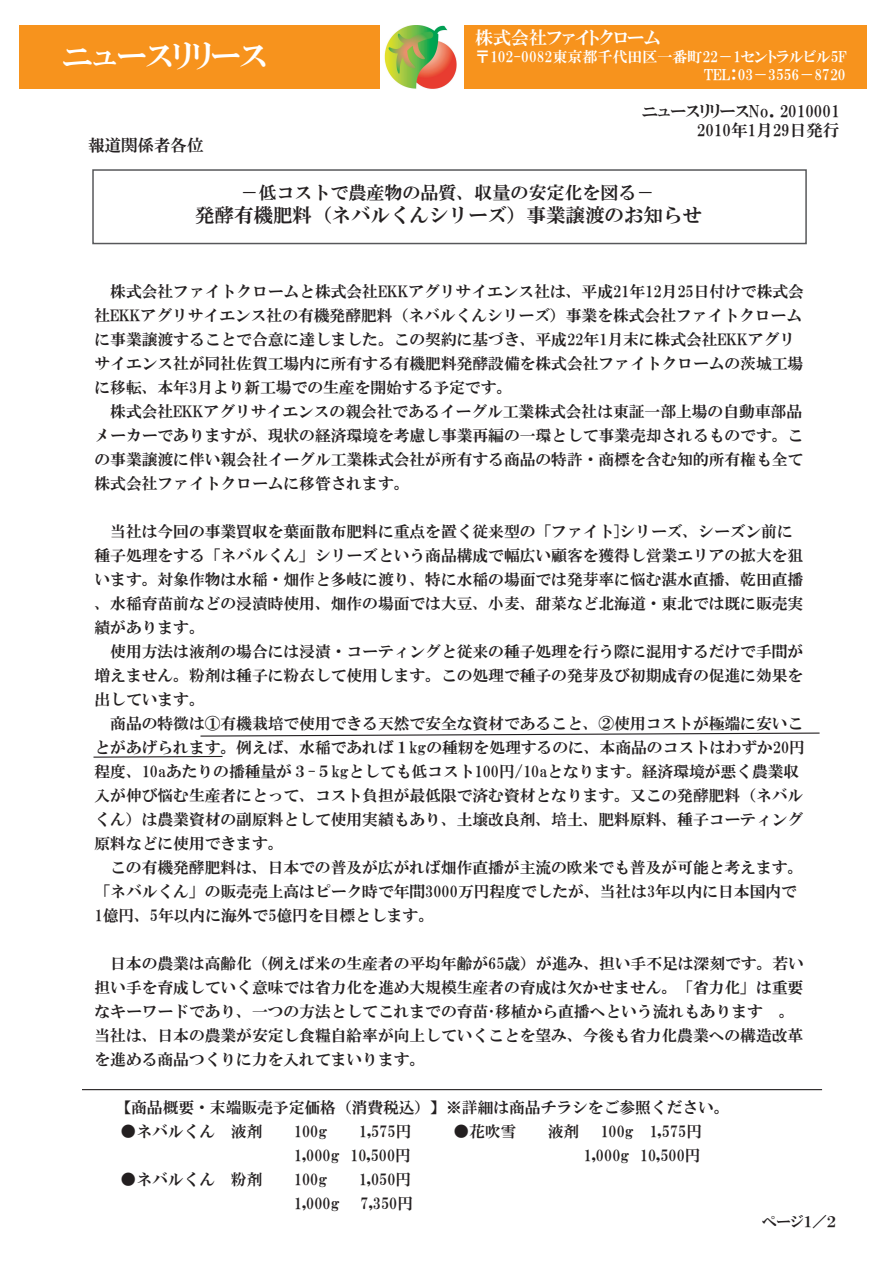
<style>
.page{position:relative;width:893px;height:1263px;background:#fff}
.page>*{position:absolute;margin:0;border:0;box-sizing:border-box;transform-origin:0 0}
.t1{font:31.5px "HGP Mincho E";color:#fff}
.t2{font:19.5px "HGS Mincho E";color:#231f20}
.t3{font:18px "HGS Mincho E";color:#231f20}
.t4{font:18px "HGP Mincho E";color:#fff}
.t5{font:16.5px/19.5px "HGP Mincho E";color:#231f20;text-align:right}
.t6{font:16.5px "HGS Mincho E";color:#231f20}
.t7{font:15.75px/24px "HGS Mincho E";color:#231f20}
.t8{font:15px "HGP Mincho E";color:#fff}
.t9{font:15px "HGP Mincho E";color:#231f20}
</style>
<div class="page">
<div style="left:20px;top:25px;width:847px;height:64px;background:#f7931d"></div>
<img style="left:380px;top:26px;width:83px;height:63px">
<div style="left:92px;top:169px;width:715px;height:75px;border:2px solid #57585a"></div>
<hr style="left:82px;top:1089px;width:740px;height:1px;background:#231f20">
<svg style="left:200px;top:732px;width:620px;height:5px"></svg>
<svg style="left:93px;top:755px;width:130px;height:3px"></svg>
<h1 class="t1" style="left:63px;top:40px;width:206px">ニュースリリース</h1>
<p class="t6" style="left:88px;top:137px;width:117px">報道関係者各位</p>
<p class="t4" style="left:475px;top:29px;width:187px">株式会社ファイトクローム</p>
<p class="t8" style="left:475px;top:49px;width:373px">〒102-0082東京都千代田区一番町22－1セントラルビル5F</p>
<p class="t8" style="left:704px;top:67px;width:143px">TEL：03－3556－8720</p>
<p class="t5" style="left:642px;top:101px;width:199px">ニュースリリースNo．2010001<br>2010年1月29日発行</p>
<p class="t3" style="left:240px;top:183px;width:415px">－低コストで農産物の品質、収量の安定化を図る－</p>
<p class="t2" style="left:195px;top:205px;width:508px">発酵有機肥料（ネバルくんシリーズ）事業譲渡のお知らせ</p>
<p class="t7" style="left:94px;top:279px;width:711px;text-indent:16px">株式会社ファイトクロームと株式会社EKKアグリサイエンス社は、平成21年12月25日付けで株式会社EKKアグリサイエンス社の有機発酵肥料（ネバルくんシリーズ）事業を株式会社ファイトクロームに事業譲渡することで合意に達しました。この契約に基づき、平成22年1月末に株式会社EKKアグリサイエンス社が同社佐賀工場内に所有する有機肥料発酵設備を株式会社ファイトクロームの茨城工場に移転、本年3月より新工場での生産を開始する予定です。</p>
<p class="t7" style="left:94px;top:399px;width:710px;text-align:justify;text-indent:16px">株式会社EKKアグリサイエンスの親会社であるイーグル工業株式会社は東証一部上場の自動車部品メーカーでありますが、現状の経済環境を考慮し事業再編の一環として事業売却されるものです。この事業譲渡に伴い親会社イーグル工業株式会社が所有する商品の特許・商標を含む知的所有権も全て株式会社ファイトクロームに移管されます。</p>
<p class="t7" style="left:94px;top:519px;width:710px;text-indent:16px">当社は今回の事業買収を葉面散布肥料に重点を置く従来型の「ファイト]シリーズ、シーズン前に種子処理をする「ネバルくん」シリーズという商品構成で幅広い顧客を獲得し営業エリアの拡大を狙います。対象作物は水稲・畑作と多岐に渡り、特に水稲の場面では発芽率に悩む湛水直播、乾田直播、水稲育苗前などの浸漬時使用、畑作の場面では大豆、小麦、甜菜など北海道・東北では既に販売実績があります。</p>
<p class="t7" style="left:94px;top:639px;width:710px;text-align:justify;text-indent:16px">使用方法は液剤の場合には浸漬・コーティングと従来の種子処理を行う際に混用するだけで手間が増えません。粉剤は種子に粉衣して使用します。この処理で種子の発芽及び初期成育の促進に効果を出しています。</p>
<p class="t7" style="left:94px;top:711px;width:712px;text-indent:16px">商品の特徴は①有機栽培で使用できる天然で安全な資材であること、②使用コストが極端に安いことがあげられます。例えば、水稲であれば１kgの種籾を処理するのに、本商品のコストはわずか20円程度、10aあたりの播種量が３-５kgとしても低コスト100円/10aとなります。経済環境が悪く農業収入が伸び悩む生産者にとって、コスト負担が最低限で済む資材となります。又この発酵肥料（ネバルくん）は農業資材の副原料として使用実績もあり、土壌改良剤、培土、肥料原料、種子コーティング原料などに使用できます。</p>
<p class="t7" style="left:94px;top:855px;width:710px;text-indent:16px">この有機発酵肥料は、日本での普及が広がれば畑作直播が主流の欧米でも普及が可能と考えます。「ネバルくん」の販売売上高はピーク時で年間3000万円程度でしたが、当社は3年以内に日本国内で<br>1億円、5年以内に海外で5億円を目標とします。</p>
<p class="t7" style="left:94px;top:951px;width:711px;text-indent:16px">日本の農業は高齢化（例えば米の生産者の平均年齢が65歳）が進み、担い手不足は深刻です。若い担い手を育成していく意味では省力化を進め大規模生産者の育成は欠かせません。「省力化」は重要なキーワードであり、一つの方法としてこれまでの育苗･移植から直播へという流れもあります 。当社は、日本の農業が安定し食糧自給率が向上していくことを望み、今後も省力化農業への構造改革を進める商品つくりに力を入れてまいります。</p>
<p class="t7" style="left:115px;top:1095px;width:616px">【商品概要・末端販売予定価格（消費税込）】※詳細は商品チラシをご参照ください。</p>
<p class="t7" style="left:121px;top:1119px;width:143px">●ネバルくん 液剤</p>
<p class="t7" style="left:294px;top:1119px;width:35px">100g</p>
<p class="t7" style="left:359px;top:1119px;width:54px">1,575円</p>
<p class="t7" style="left:453px;top:1119px;width:64px">●花吹雪</p>
<p class="t7" style="left:548px;top:1119px;width:33px">液剤</p>
<p class="t7" style="left:600px;top:1119px;width:103px">100g 1,575円</p>
<p class="t7" style="left:294px;top:1143px;width:119px">1,000g 10,500円</p>
<p class="t7" style="left:584px;top:1143px;width:119px">1,000g 10,500円</p>
<p class="t7" style="left:121px;top:1167px;width:143px">●ネバルくん 粉剤</p>
<p class="t7" style="left:294px;top:1167px;width:35px">100g</p>
<p class="t7" style="left:359px;top:1167px;width:54px">1,050円</p>
<p class="t7" style="left:294px;top:1191px;width:47px">1,000g</p>
<p class="t7" style="left:361px;top:1191px;width:54px">7,350円</p>
<p class="t9" style="left:762px;top:1214px;width:75px">ページ１／２</p>
</div>
